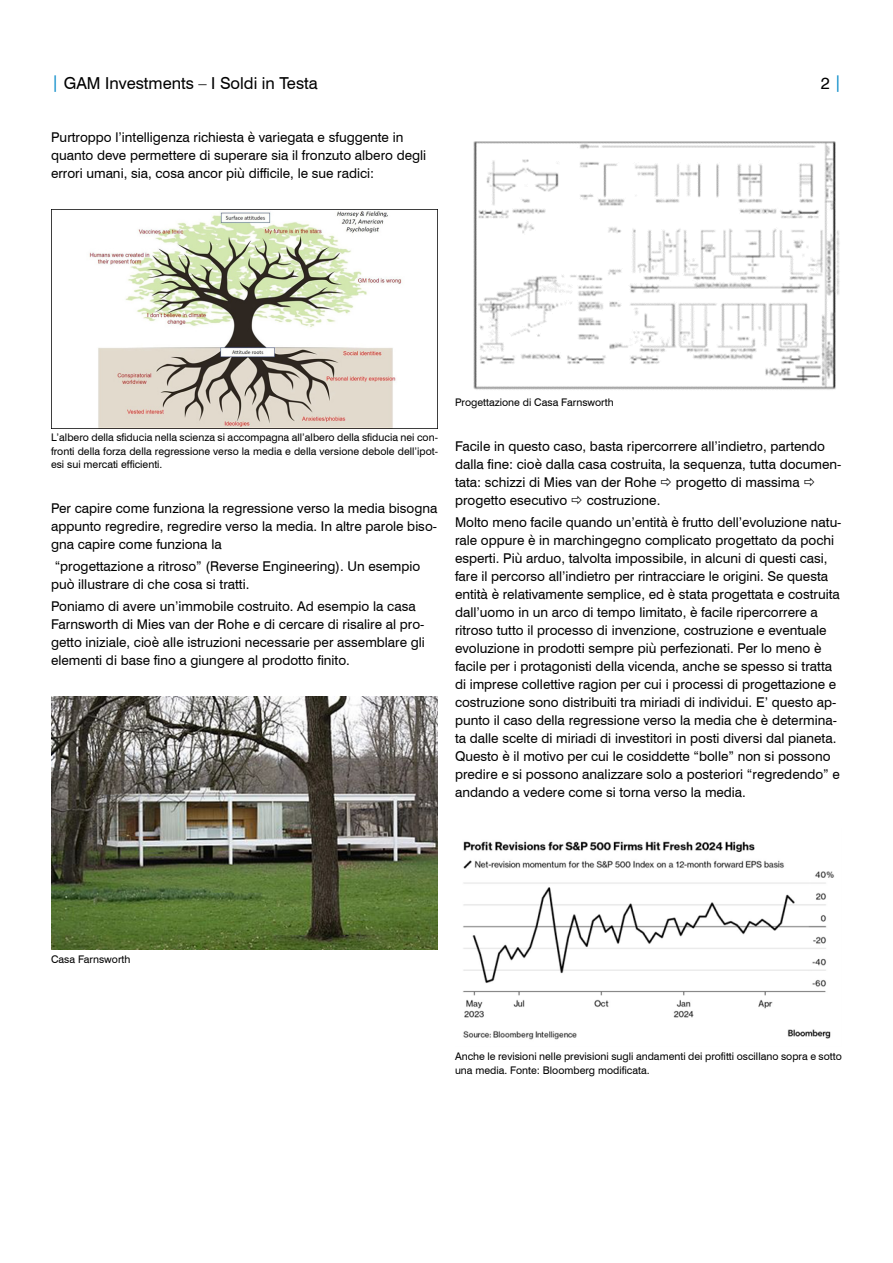
<style>
.page{position:relative;width:893px;height:1263px;background:#fff}
.page>*{position:absolute;margin:0;border:0;box-sizing:border-box;transform-origin:0 0}
.t1{font:16.5px "Swiss 721 BT";color:#000}
.DISCLAIMER{font:13.5px/18px "Swiss 721 BT";color:#000}
.DISCLAIMER-2{font:10.5px/13.5px "Swiss 721 BT";color:#000;text-align:justify}
.s1{color:#0087c7}
</style>
<div class="page">
<img style="left:51px;top:209px;width:387px;height:219px">
<img style="left:51px;top:696px;width:387px;height:254px">
<img style="left:473px;top:141px;width:367px;height:249px">
<img style="left:463px;top:841px;width:371px;height:199px">
<p class="t1" style="left:51px;top:73px;width:268px"><span class="s1">|</span> GAM Investments – I Soldi in Testa</p>
<p class="t1" style="left:821px;top:73px;width:22px">2 <span class="s1">|</span></p>
<p class="DISCLAIMER" style="left:51px;top:128px;width:377px">Purtroppo l’intelligenza richiesta è variegata e sfuggente in quanto deve permettere di superare sia il fronzuto albero degli errori umani, sia, cosa ancor più difficile, le sue radici:</p>
<p class="DISCLAIMER-2" style="left:51px;top:431px;width:388px">L’albero della sfiducia nella scienza si accompagna all’albero della sfiducia nei con&shy;fronti della forza della regressione verso la media e della versione debole dell’ipot&shy;esi sui mercati efficienti.</p>
<p class="DISCLAIMER" style="left:51px;top:499px;width:388px;text-align:justify">Per capire come funziona la regressione verso la media bisogna appunto regredire, regredire verso la media. In altre parole biso&shy;gna capire come funziona la</p>
<p class="DISCLAIMER" style="left:51px;top:557px;width:371px">“progettazione a ritroso” (Reverse Engineering). Un esempio può illustrare di che cosa si tratti.</p>
<p class="DISCLAIMER" style="left:51px;top:597px;width:375px">Poniamo di avere un’immobile costruito. Ad esempio la casa Farnsworth di Mies van der Rohe e di cercare di risalire al pro&shy;getto iniziale, cioè alle istruzioni necessarie per assemblare gli elementi di base fino a giungere al prodotto finito.</p>
<p class="DISCLAIMER-2" style="left:455px;top:396px;width:160px">Progettazione di Casa Farnsworth</p>
<p class="DISCLAIMER" style="left:455px;top:437px;width:388px">Facile in questo caso, basta ripercorrere all’indietro, partendo dalla fine: cioè dalla casa costruita, la sequenza, tutta documen&shy;tata: schizzi di Mies van der Rohe</p>
<p class="DISCLAIMER" style="left:676px;top:473px;width:125px">progetto di massima</p>
<p class="DISCLAIMER" style="left:455px;top:491px;width:114px">progetto esecutivo</p>
<p class="DISCLAIMER" style="left:587px;top:491px;width:75px">costruzione.</p>
<p class="DISCLAIMER" style="left:455px;top:513px;width:388px">Molto meno facile quando un’entità è frutto dell’evoluzione natu&shy;rale oppure è in marchingegno complicato progettato da pochi esperti. Più arduo, talvolta impossibile, in alcuni di questi casi, fare il percorso all’indietro per rintracciare le origini. Se questa entità è relativamente semplice, ed è stata progettata e costruita dall’uomo in un arco di tempo limitato, è facile ripercorrere a ritroso tutto il processo di invenzione, costruzione e eventuale evoluzione in prodotti sempre più perfezionati. Per lo meno è facile per i protagonisti della vicenda, anche se spesso si tratta di imprese collettive ragion per cui i processi di progettazione e costruzione sono distribuiti tra miriadi di individui. E’ questo ap&shy;punto il caso della regressione verso la media che è determina&shy;ta dalle scelte di miriadi di investitori in posti diversi dal pianeta.<br>Questo è il motivo per cui le cosiddette “bolle” non si possono predire e si possono analizzare solo a posteriori “regredendo” e andando a vedere come si torna verso la media.</p>
<p class="DISCLAIMER-2" style="left:51px;top:952px;width:81px">Casa Farnsworth</p>
<p class="DISCLAIMER-2" style="left:455px;top:1049px;width:388px">Anche le revisioni nelle previsioni sugli andamenti dei profitti oscillano sopra e sotto una media. Fonte: Bloomberg modificata.</p>
</div>
